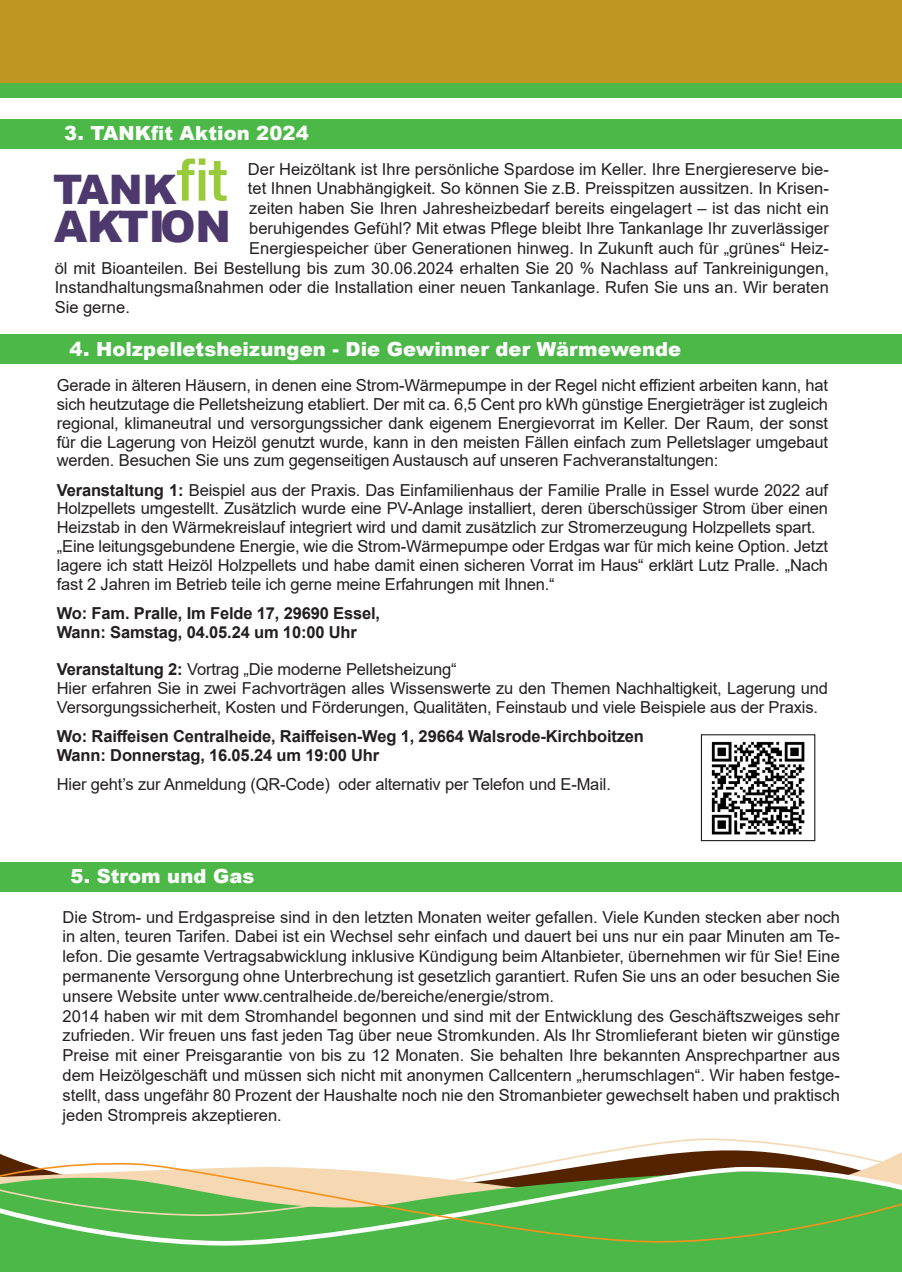
<style>
.page{position:relative;width:902px;height:1272px;background:#fff}
.page>*{position:absolute;margin:0;border:0;box-sizing:border-box;transform-origin:0 0}
.t1{font:900 43.5px "Arial";color:#4d396d}
.t2{font:900 40.65px "Arial";color:#4d396d}
.t3{font:900 19.5px "Arial";letter-spacing:.005em;color:#fff}
.Grundtext{font:16.5px/18.8px "Arial";color:#231f20;text-align:justify}
.t4{font:700 16.5px "Arial";letter-spacing:-.01em;color:#231f20}
.s1{font-weight:700}
</style>
<div class="page">
<div style="left:0;top:1248px;width:901px;height:23px;background:#4cb848"></div>
<hr style="left:0;top:1244px;width:901px;height:4px;background:#4cb848">
<svg style="left:0;top:1138px;width:901px;height:21px"></svg>
<svg style="left:0;top:1159px;width:901px;height:85px;background:#83bd6d"></svg>
<div style="left:0;top:119px;width:901px;height:29px;background:#4cb848"></div>
<svg style="left:176px;top:158px;width:51px;height:43px"></svg>
<div style="left:0;top:334px;width:901px;height:30px;background:#4cb848"></div>
<img style="left:711px;top:741px;width:94px;height:94px">
<div style="left:700px;top:734px;width:115px;height:107px;border:1px solid #231f20"></div>
<div style="left:0;top:0;width:901px;height:87px;background:#bf9524"></div>
<div style="left:0;top:83px;width:901px;height:15px;background:#4cb848"></div>
<div style="left:0;top:861px;width:901px;height:30px;background:#4cb848"></div>
<p class="t3" style="left:64px;top:119px;width:246px">3. TANKfit Aktion 2024</p>
<p class="Grundtext" style="left:248px;top:159px;width:582px">Der Heizöltank ist Ihre persönliche Spardose im Keller. Ihre Energiereserve bie-</p>
<p class="Grundtext" style="left:248px;top:179px;width:582px">tet Ihnen Unabhängigkeit. So können Sie z.B. Preisspitzen aussitzen. In Krisen-</p>
<p class="Grundtext" style="left:249px;top:199px;width:581px">zeiten haben Sie Ihren Jahresheizbedarf bereits eingelagert – ist das nicht ein</p>
<p class="Grundtext" style="left:249px;top:219px;width:581px">beruhigendes Gefühl? Mit etwas Pflege bleibt Ihre Tankanlage Ihr zuverlässiger</p>
<p class="Grundtext" style="left:249px;top:238px;width:581px">Energiespeicher über Generationen hinweg. In Zukunft auch für „grünes“ Heiz-</p>
<p class="Grundtext" style="left:55px;top:258px;width:775px">öl mit Bioanteilen. Bei Bestellung bis zum 30.06.2024 erhalten Sie 20 % Nachlass auf Tankreinigungen,</p>
<p class="Grundtext" style="left:55px;top:278px;width:775px">Instandhaltungsmaßnahmen oder die Installation einer neuen Tankanlage. Rufen Sie uns an. Wir beraten</p>
<p class="Grundtext" style="left:55px;top:298px;width:77px">Sie gerne.</p>
<h2 class="t2" style="left:53px;top:160px;width:125px">TANK</h2>
<h1 class="t1" style="left:54px;top:195px;width:178px">AKTION</h1>
<p class="t3" style="left:69px;top:334px;width:613px">4. Holzpelletsheizungen - Die Gewinner der Wärmewende</p>
<p class="Grundtext" style="left:57px;top:376px;width:772px">Gerade in älteren Häusern, in denen eine Strom-Wärmepumpe in der Regel nicht effizient arbeiten kann, hat sich heutzutage die Pelletsheizung etabliert. Der mit ca. 6,5 Cent pro kWh günstige Energieträger ist zugleich regional, klimaneutral und versorgungssicher dank eigenem Energievorrat im Keller. Der Raum, der sonst für die Lagerung von Heizöl genutzt wurde, kann in den meisten Fällen einfach zum Pelletslager umgebaut werden. Besuchen Sie uns zum gegenseitigen Austausch auf unseren Fachveranstaltungen:</p>
<p class="Grundtext" style="left:57px;top:480px;width:772px"><span class="s1">Veranstaltung 1:</span> Beispiel aus der Praxis. Das Einfamilienhaus der Familie Pralle in Essel wurde 2022 auf Holzpellets umgestellt. Zusätzlich wurde eine PV-Anlage installiert, deren überschüssiger Strom über einen Heizstab in den Wärmekreislauf integriert wird und damit zusätzlich zur Stromerzeugung Holzpellets spart.</p>
<p class="Grundtext" style="left:57px;top:536px;width:772px">„Eine leitungsgebundene Energie, wie die Strom-Wärmepumpe oder Erdgas war für mich keine Option. Jetzt lagere ich statt Heizöl Holzpellets und habe damit einen sicheren Vorrat im Haus“ erklärt Lutz Pralle. „Nach fast 2 Jahren im Betrieb teile ich gerne meine Erfahrungen mit Ihnen.“</p>
<p class="t4" style="left:57px;top:601px;width:325px">Wo: Fam. Pralle, Im Felde 17, 29690 Essel,</p>
<p class="t4" style="left:57px;top:620px;width:301px">Wann: Samstag, 04.05.24 um 10:00 Uhr</p>
<p class="Grundtext" style="left:57px;top:659px;width:401px"><span class="s1">Veranstaltung 2:</span> Vortrag „Die moderne Pelletsheizung“</p>
<p class="Grundtext" style="left:57px;top:678px;width:772px">Hier erfahren Sie in zwei Fachvorträgen alles Wissenswerte zu den Themen Nachhaltigkeit, Lagerung und<br>Versorgungssicherheit, Kosten und Förderungen, Qualitäten, Feinstaub und viele Beispiele aus der Praxis.</p>
<p class="t4" style="left:57px;top:724px;width:588px">Wo: Raiffeisen Centralheide, Raiffeisen-Weg 1, 29664 Walsrode-Kirchboitzen</p>
<p class="t4" style="left:57px;top:743px;width:324px">Wann: Donnerstag, 16.05.24 um 19:00 Uhr</p>
<p class="Grundtext" style="left:57px;top:774px;width:555px">Hier geht’s zur Anmeldung (QR-Code) oder alternativ per Telefon und E-Mail.</p>
<p class="t3" style="left:70px;top:862px;width:185px">5. Strom und Gas</p>
<p class="Grundtext" style="left:63px;top:906px;width:778px;line-height:19.8px">Die Strom- und Erdgaspreise sind in den letzten Monaten weiter gefallen. Viele Kunden stecken aber noch in alten, teuren Tarifen. Dabei ist ein Wechsel sehr einfach und dauert bei uns nur ein paar Minuten am Te&shy;lefon. Die gesamte Vertragsabwicklung inklusive Kündigung beim Altanbieter, übernehmen wir für Sie! Eine permanente Versorgung ohne Unterbrechung ist gesetzlich garantiert. Rufen Sie uns an oder besuchen Sie unsere Website unter www.centralheide.de/bereiche/energie/strom.</p>
<p class="Grundtext" style="left:63px;top:1005px;width:778px;line-height:19.8px">2014 haben wir mit dem Stromhandel begonnen und sind mit der Entwicklung des Geschäftszweiges sehr zufrieden. Wir freuen uns fast jeden Tag über neue Stromkunden. Als Ihr Stromlieferant bieten wir günstige Preise mit einer Preisgarantie von bis zu 12 Monaten. Sie behalten Ihre bekannten Ansprechpartner aus dem Heizölgeschäft und müssen sich nicht mit anonymen Callcentern „herumschlagen“. Wir haben festge&shy;stellt, dass ungefähr 80 Prozent der Haushalte noch nie den Stromanbieter gewechselt haben und praktisch jeden Strompreis akzeptieren.</p>
</div>
